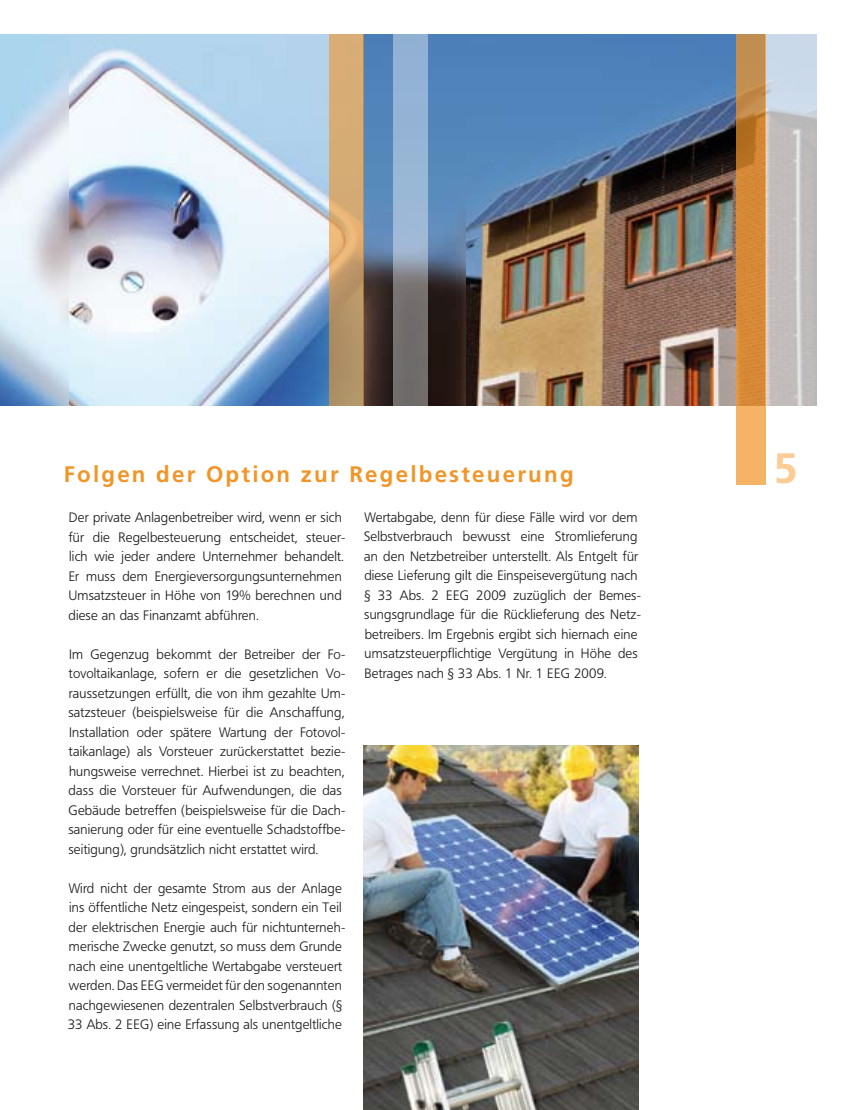
<style>
.page{position:relative;width:851px;height:1110px;background:#fff}
.page>*{position:absolute;margin:0;border:0;box-sizing:border-box;transform-origin:0 0}
.t1{font:700 42px "Frutiger BQ";color:#fbcc96}
.t2{font:700 22.5px "Frutiger";letter-spacing:.1em;color:#f29527}
.t3{font:300 13.5px/19.5px "Frutiger BQ";letter-spacing:.015em;color:#1a171b}
</style>
<div class="page">
<img style="left:68px;top:34px;width:668px;height:371px">
<img style="left:0;top:34px;width:68px;height:371px">
<img style="left:364px;top:746px;width:274px;height:364px">
<img style="left:364px;top:34px;width:102px;height:371px">
<svg style="left:393px;top:34px;width:34px;height:372px;background:#899aae"></svg>
<svg style="left:330px;top:34px;width:34px;height:371px;background:#caa26e"></svg>
<svg style="left:765px;top:34px;width:51px;height:371px;background:#c6c4c6"></svg>
<svg style="left:736px;top:34px;width:29px;height:451px;background:#d48f41"></svg>
<p class="t2" style="left:64px;top:461px;width:511px">Folgen der Option zur Regelbesteuerung</p>
<p class="t3" style="left:69px;top:508px;width:278px">Der private Anlagenbetreiber wird, wenn er sich für die Regelbesteuerung entscheidet, steuer&shy;lich wie jeder andere Unternehmer behandelt.<br>Er muss dem Energieversorgungsunternehmen Umsatzsteuer in Höhe von 19% berechnen und diese an das Finanzamt abführen.</p>
<p class="t3" style="left:68px;top:644px;width:278px">Im Gegenzug bekommt der Betreiber der Fo&shy;tovoltaikanlage, sofern er die gesetzlichen Vo&shy;raussetzungen erfüllt, die von ihm gezahlte Um&shy;satzsteuer (beispielsweise für die Anschaffung, Installation oder spätere Wartung der Fotovol&shy;taikanlage) als Vorsteuer zurückerstattet bezie&shy;hungsweise verrechnet. Hierbei ist zu beachten, dass die Vorsteuer für Aufwendungen, die das Gebäude betreffen (beispielsweise für die Dach&shy;sanierung oder für eine eventuelle Schadstoffbe&shy;seitigung), grundsätzlich nicht erstattet wird.</p>
<p class="t3" style="left:68px;top:878px;width:279px">Wird nicht der gesamte Strom aus der Anlage ins öffentliche Netz eingespeist, sondern ein Teil der elektrischen Energie auch für nichtunterneh&shy;merische Zwecke genutzt, so muss dem Grunde nach eine unentgeltliche Wertabgabe versteuert werden. Das EEG vermeidet für den sogenannten nachgewiesenen dezentralen Selbstverbrauch (§ 33 Abs. 2 EEG) eine Erfassung als unentgeltliche</p>
<p class="t3" style="left:364px;top:508px;width:278px">Wertabgabe, denn für diese Fälle wird vor dem Selbstverbrauch bewusst eine Stromlieferung an den Netzbetreiber unterstellt. Als Entgelt für diese Lieferung gilt die Einspeisevergütung nach § 33 Abs. 2 EEG 2009 zuzüglich der Bemes&shy;sungsgrundlage für die Rücklieferung des Netz&shy;betreibers. Im Ergebnis ergibt sich hiernach eine umsatzsteuerpflichtige Vergütung in Höhe des Betrages nach § 33 Abs. 1 Nr. 1 EEG 2009.</p>
<p class="t1" style="left:774px;top:443px;width:25px">5</p>
</div>
